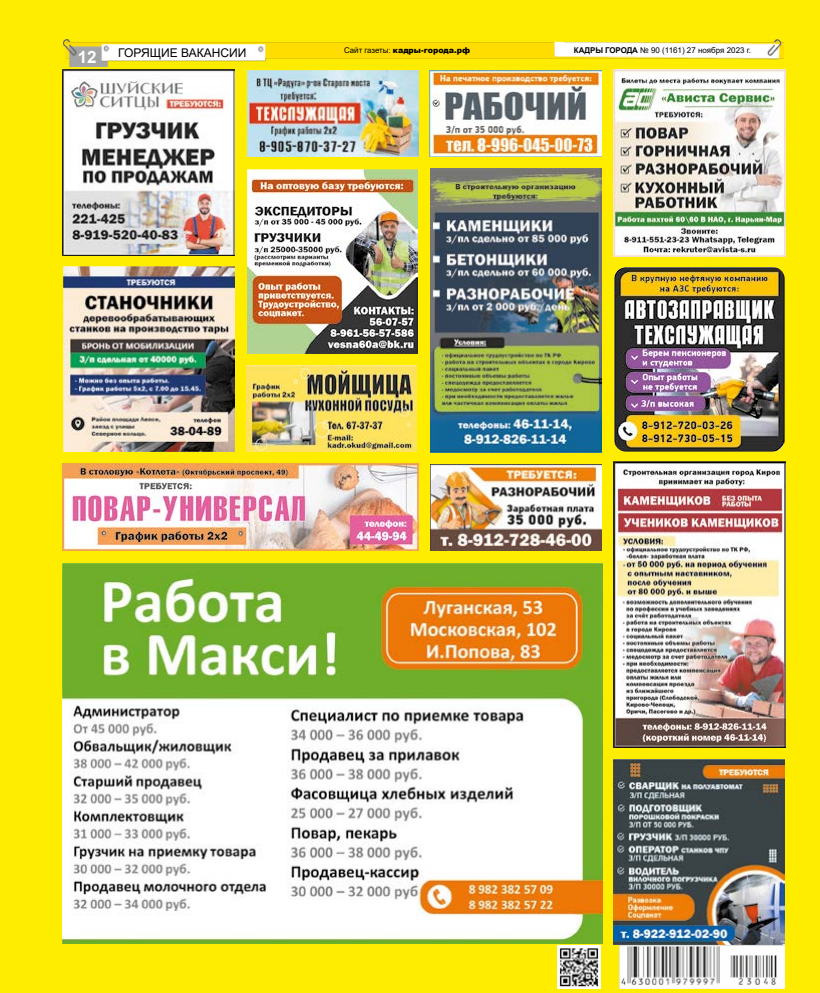
<style>
.page{position:relative;width:820px;height:993px;background:#fff}
.page>*{position:absolute;margin:0;border:0;box-sizing:border-box;transform-origin:0 0}
.t1{font:700 17px "Arial";color:#fff}
.t2{font:12px "Arial";color:#000}
.t3{font:8px "Arial";color:#000}
.t4{font:900 8px "Arial";color:#000}
.s1{font-weight:400}
.s2{font-weight:700}
</style>
<div class="page">
<div style="left:0;top:0;width:819px;height:992px;background:#ffed00"></div>
<img style="left:63px;top:39px;width:720px;height:27px">
<img style="left:557px;top:945px;width:43px;height:43px">
<img style="left:619px;top:945px;width:164px;height:43px">
<img style="left:613px;top:759px;width:170px;height:185px">
<img style="left:614px;top:267px;width:170px;height:184px">
<img style="left:613px;top:69px;width:172px;height:187px">
<img style="left:247px;top:169px;width:170px;height:185px">
<img style="left:613px;top:461px;width:172px;height:286px">
<img style="left:430px;top:464px;width:171px;height:86px">
<img style="left:246px;top:365px;width:170px;height:86px">
<img style="left:247px;top:71px;width:171px;height:85px">
<img style="left:63px;top:563px;width:539px;height:380px">
<img style="left:63px;top:266px;width:171px;height:185px">
<img style="left:430px;top:70px;width:171px;height:87px">
<img style="left:62px;top:463px;width:356px;height:88px">
<img style="left:431px;top:169px;width:170px;height:283px">
<img style="left:63px;top:69px;width:172px;height:186px">
<h1 class="t1" style="left:78px;top:45px;width:20px">12</h1>
<p class="t4" style="left:344px;top:45px;width:127px"><span class="s1">Сайт газеты:</span> кадры-города.рф</p>
<h2 class="t2" style="left:118px;top:44px;width:129px">ГОРЯЩИЕ ВАКАНСИИ</h2>
<p class="t3" style="left:573px;top:45px;width:178px"><span class="s2">КАДРЫ ГОРОДА</span> № 90 (1161) 27 ноября 2023 г.</p>
</div>
